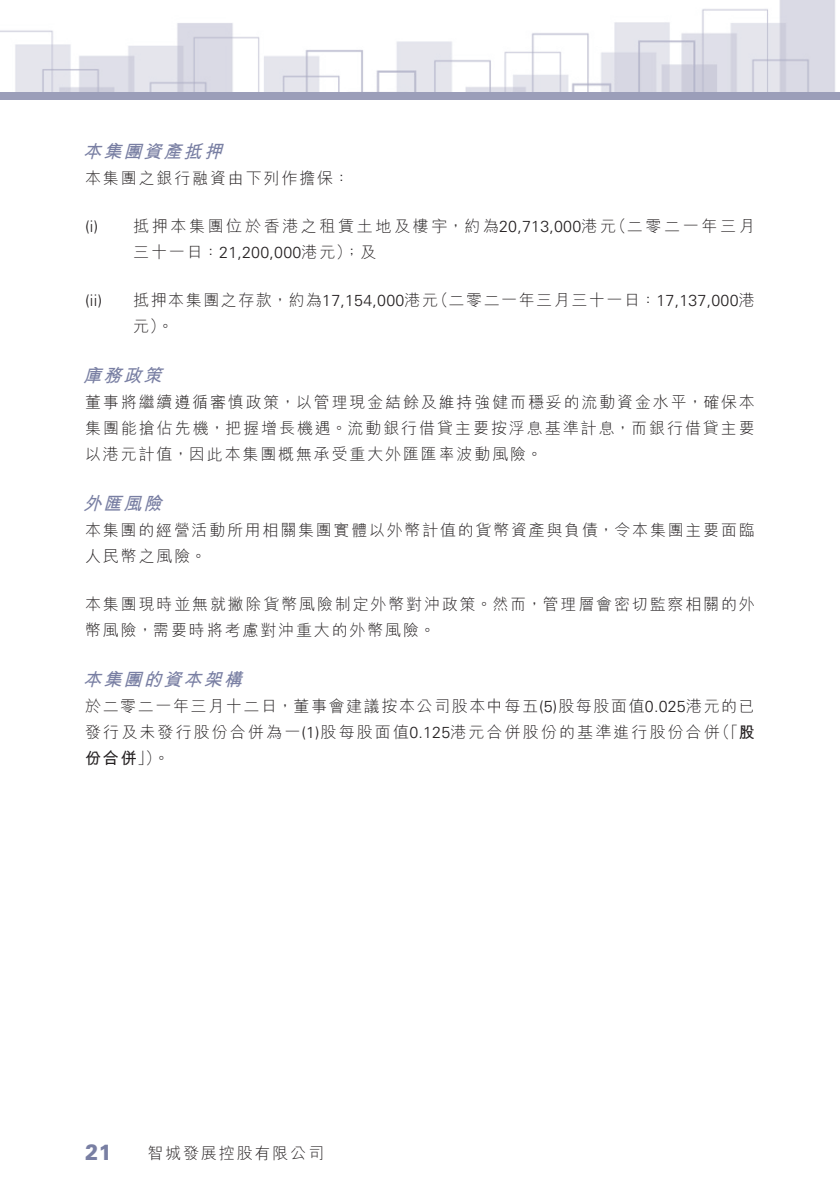
<style>
.page{position:relative;width:840px;height:1191px;background:#fff}
.page>*{position:absolute;margin:0;border:0;box-sizing:border-box;transform-origin:0 0}
.t1{font:900 22px "Univers LT Std";color:#797fa3;scale:.9 1}
._05_____H3{font:italic 700 18px "M Hei HK";color:#797fa3}
._01_Body_Text{font:300 16px/26px "M Hei HK";letter-spacing:.115em;color:#231f20}
._07_IN0{font:300 16px "M Hei HK";letter-spacing:.165em;color:#231f20}
._07_IN0-2{font:300 16px "M Hei HK";letter-spacing:.095em;color:#231f20}
._07_IN0-3{font:300 16px "Univers LT Std";color:#231f20}
.s1{font-family:"Univers LT Std"}
.s2{font-weight:700}
</style>
<div class="page">
<div style="left:0;top:91px;width:839px;height:8px;background:#9b9eb9"></div>
<img style="left:0;top:0;width:835px;height:91px">
<p class="_05_____H3" style="left:83px;top:138px;width:146px">本集團資產抵押</p>
<p class="_01_Body_Text" style="left:85px;top:164px;width:265px">本集團之銀行融資由下列作擔保：</p>
<p class="_07_IN0-3" style="left:85px;top:216px;width:15px">) i(</p>
<p class="_07_IN0-3" style="left:85px;top:290px;width:19px">i i( )</p>
<p class="_07_IN0" style="left:610px;top:215px;width:146px">（二零二一年三月</p>
<p class="_07_IN0" style="left:133px;top:215px;width:484px">抵押本集團位於香港之租賃土地及樓宇，約為<span class="s1">20,713,000</span>港元</p>
<p class="_07_IN0" style="left:133px;top:241px;width:244px">三十一日：<span class="s1">21,200,000</span>港元）；及</p>
<p class="_07_IN0-2" style="left:432px;top:289px;width:324px">（二零二一年三月三十一日：<span class="s1">17,137,000</span>港</p>
<p class="_07_IN0-2" style="left:133px;top:289px;width:306px">抵押本集團之存款，約為<span class="s1">17,154,000</span>港元</p>
<p class="_07_IN0" style="left:133px;top:315px;width:42px">元。(</p>
<p class="_05_____H3" style="left:83px;top:362px;width:86px">庫務政策</p>
<p class="_01_Body_Text" style="left:85px;top:388px;width:671px;text-align:justify">董事將繼續遵循審慎政策，以管理現金結餘及維持強健而穩妥的流動資金水平，確保本集團能搶佔先機，把握增長機遇。流動銀行借貸主要按浮息基準計息，而銀行借貸主要以港元計值，因此本集團概無承受重大外匯匯率波動風險。</p>
<p class="_05_____H3" style="left:83px;top:490px;width:86px">外匯風險</p>
<p class="_01_Body_Text" style="left:85px;top:516px;width:670px">本集團的經營活動所用相關集團實體以外幣計值的貨幣資產與負債，令本集團主要面臨人民幣之風險。</p>
<p class="_01_Body_Text" style="left:85px;top:590px;width:671px">本集團現時並無就撇除貨幣風險制定外幣對沖政策。然而，管理層會密切監察相關的外幣風險，需要時將考慮對沖重大的外幣風險。</p>
<p class="_05_____H3" style="left:83px;top:666px;width:166px">本集團的資本架構</p>
<p class="_01_Body_Text" style="left:85px;top:692px;width:671px;text-align:right">於二零二一年三月十二日，董事會建議按本公司股本中每五 <span class="s1">)5(</span> 股每股面值<span class="s1">0.025</span>港元的已（「<span class="s2">股</span></p>
<p class="_01_Body_Text" style="left:85px;top:718px;width:636px">發行及未發行股份合併為一 <span class="s1">)1(</span> 股每股面值<span class="s1">0.125</span>港元合併股份的基準進行股份合併<span class="s2">份合併</span> 。(「</p>
<h1 class="t1" style="left:85px;top:1137px;width:31px">21</h1>
<p class="_01_Body_Text" style="left:147px;top:1139px;width:178px">智城發展控股有限公司</p>
</div>
